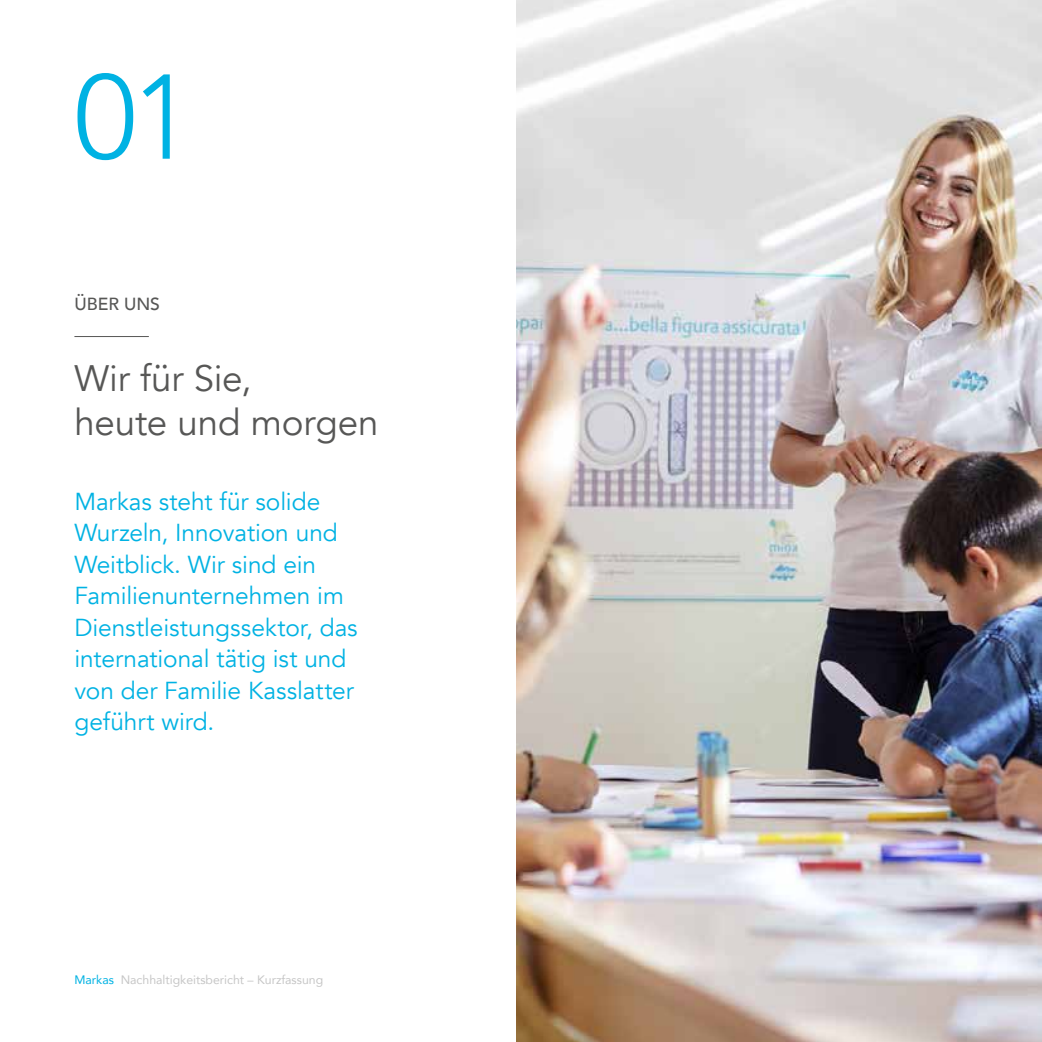
<style>
.page{position:relative;width:1042px;height:1042px;background:#fff}
.page>*{position:absolute;margin:0;border:0;box-sizing:border-box;transform-origin:0 0}
.t1{font:300 119px "Avenir";color:#00b2e3}
.t2{font:36.75px/43.8px "Avenir";letter-spacing:-.005em;color:#575756}
.t3{font:24.5px/31.5px "Avenir";letter-spacing:-.005em;color:#00b2e3}
.t4{font:500 17.5px "Avenir";color:#575756}
.t5{font:12.25px "Avenir";color:#c6c6c6}
.s1{color:#00b2e3}
</style>
<div class="page">
<img style="left:516px;top:0;width:526px;height:1042px">
<hr style="left:74px;top:336px;width:75px;height:1px;background:#575756">
<h1 class="t1" style="left:74px;top:47px;width:120px">01</h1>
<p class="t4" style="left:74px;top:289px;width:87px">ÜBER UNS</p>
<h2 class="t2" style="left:74px;top:357px;width:306px">Wir für Sie,<br>heute und morgen</h2>
<p class="t3" style="left:74px;top:486px;width:285px">Markas steht für solide<br>Wurzeln, Innovation und<br>Weitblick. Wir sind ein<br>Familienunternehmen im<br>Dienstleistungssektor, das international tätig ist und von der Familie Kasslatter geführt wird.</p>
<p class="t5" style="left:74px;top:970px;width:250px"><span class="s1">Markas</span> Nachhaltigkeitsbericht – Kurzfassung</p>
</div>
